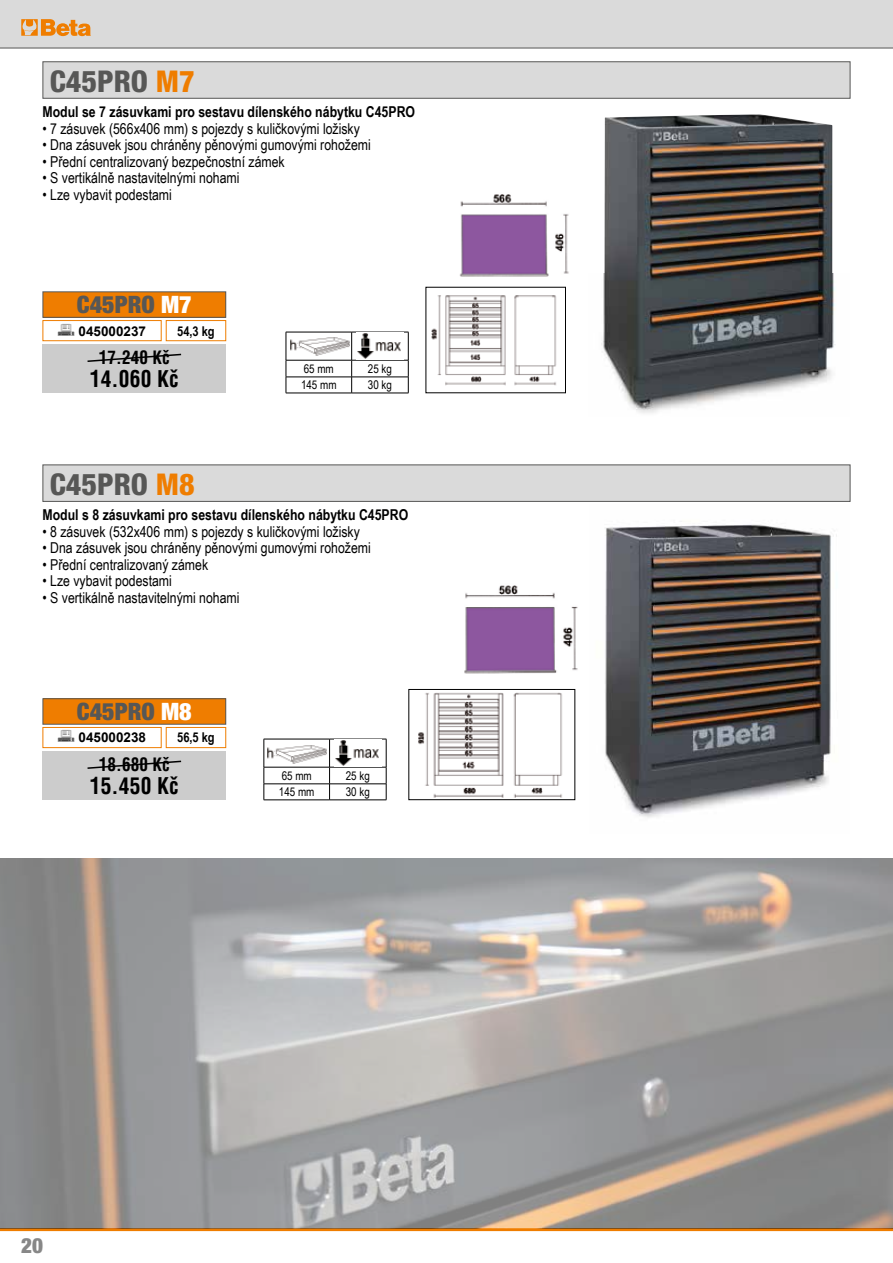
<style>
.page{position:relative;width:893px;height:1263px;background:#fff}
.page>*{position:absolute;margin:0;border:0;box-sizing:border-box;transform-origin:0 0}
.t1{font:800 condensed 30px "Helvetica Neue LT Std";color:#575756}
.t2{font:900 condensed 24px "Helvetica Neue LT Std";color:#575756}
.t3{font:700 condensed 22.5px "Helvetica LT Pro";letter-spacing:.01em;color:#000;scale:.95 1}
.t4{font:900 condensed 21px "Helvetica Neue LT Std";color:#878787}
.t5{font:700 condensed 18px "Helvetica LT Pro";letter-spacing:.01em;color:#000;scale:.95 1}
.t6{font:15px "Arial Beta Narrow";color:#000}
.t7{font:700 15px "Arial Beta Narrow";color:#000}
.t8{font:700 13.5px "Arial Beta";color:#000}
.t9{font:700 13.5px "Arial Beta Narrow";color:#000}
.t10{font:12px "Arial Beta Narrow";color:#000}
.s1{color:#ef7d00}
.s2{color:#fff}
</style>
<div class="page">
<div style="left:0;top:0;width:893px;height:48px;background:#dadada"></div>
<hr style="left:0;top:1228px;width:893px;height:3px;background:#ef7d00">
<div style="left:43px;top:61px;width:807px;height:38px;background:#dadada;border:1px solid #575756"></div>
<div style="left:43px;top:464px;width:807px;height:38px;background:#dadada;border:1px solid #575756"></div>
<div style="left:43px;top:320px;width:119px;height:21px;border:1px solid #ef7d00"></div>
<div style="left:166px;top:320px;width:60px;height:21px;border:1px solid #ef7d00"></div>
<div style="left:43px;top:292px;width:183px;height:25px;background:#ef7d00"></div>
<div style="left:43px;top:291px;width:183px;height:27px;border:1px solid #575756"></div>
<div style="left:43px;top:727px;width:119px;height:21px;border:1px solid #ef7d00"></div>
<div style="left:166px;top:727px;width:60px;height:21px;border:1px solid #ef7d00"></div>
<div style="left:43px;top:699px;width:183px;height:25px;background:#ef7d00"></div>
<div style="left:43px;top:698px;width:183px;height:27px;border:1px solid #575756"></div>
<hr style="left:286px;top:332px;width:66px;height:1px;background:#000">
<hr style="left:352px;top:332px;width:56px;height:1px;background:#000">
<hr style="left:286px;top:360px;width:66px;height:1px;background:#000">
<hr style="left:352px;top:360px;width:56px;height:1px;background:#000">
<hr style="left:286px;top:377px;width:66px;height:1px;background:#000">
<svg style="left:286px;top:332px;width:1px;height:61px"></svg>
<hr style="left:352px;top:377px;width:56px;height:1px;background:#000">
<svg style="left:351px;top:332px;width:1px;height:61px"></svg>
<svg style="left:408px;top:332px;width:1px;height:61px"></svg>
<hr style="left:286px;top:393px;width:66px;height:1px;background:#000">
<hr style="left:352px;top:393px;width:56px;height:1px;background:#000">
<img style="left:290px;top:337px;width:60px;height:19px">
<img style="left:357px;top:333px;width:44px;height:26px">
<img style="left:459px;top:194px;width:110px;height:83px">
<img style="left:431px;top:295px;width:126px;height:91px">
<img style="left:601px;top:273px;width:235px;height:140px">
<img style="left:604px;top:114px;width:228px;height:292px">
<img style="left:605px;top:524px;width:232px;height:294px">
<img style="left:418px;top:692px;width:144px;height:106px">
<div style="left:408px;top:689px;width:167px;height:111px;border:1px solid #000"></div>
<img style="left:464px;top:585px;width:114px;height:89px">
<hr style="left:264px;top:739px;width:66px;height:1px;background:#000">
<hr style="left:330px;top:739px;width:56px;height:1px;background:#000">
<hr style="left:264px;top:767px;width:66px;height:1px;background:#000">
<hr style="left:330px;top:767px;width:56px;height:1px;background:#000">
<hr style="left:264px;top:783px;width:66px;height:1px;background:#000">
<svg style="left:264px;top:739px;width:1px;height:61px"></svg>
<hr style="left:330px;top:783px;width:56px;height:1px;background:#000">
<svg style="left:329px;top:739px;width:1px;height:61px"></svg>
<svg style="left:386px;top:739px;width:1px;height:61px"></svg>
<hr style="left:264px;top:800px;width:66px;height:1px;background:#000">
<hr style="left:330px;top:800px;width:56px;height:1px;background:#000">
<img style="left:335px;top:740px;width:44px;height:26px">
<img style="left:267px;top:745px;width:60px;height:19px">
<img style="left:0;top:858px;width:893px;height:370px">
<div style="left:43px;top:344px;width:183px;height:49px;background:#ccc"></div>
<svg style="left:87px;top:353px;width:95px;height:9px"></svg>
<div style="left:43px;top:751px;width:183px;height:49px;background:#ccc"></div>
<svg style="left:87px;top:760px;width:95px;height:9px"></svg>
<h1 class="t1" style="left:50px;top:62px;width:147px">C45PRO <span class="s1">M7</span></h1>
<p class="t7" style="left:43px;top:101px;width:374px">Modul se 7 zásuvkami pro sestavu dílenského nábytku C45PRO</p>
<p class="t6" style="left:43px;top:117px;width:319px">• 7 zásuvek (566x406 mm) s pojezdy s kuličkovými ložisky</p>
<p class="t6" style="left:43px;top:134px;width:330px">• Dna zásuvek jsou chráněny pěnovými gumovými rohožemi</p>
<p class="t6" style="left:43px;top:150px;width:244px">• Přední centralizovaný bezpečnostní zámek</p>
<p class="t6" style="left:43px;top:167px;width:199px">• S vertikálně nastavitelnými nohami</p>
<p class="t6" style="left:43px;top:183px;width:131px">• Lze vybavit podestami</p>
<h2 class="t2" style="left:77px;top:290px;width:116px">C45PRO <span class="s2">M7</span></h2>
<p class="t8" style="left:79px;top:322px;width:69px">045000237</p>
<p class="t9" style="left:177px;top:321px;width:39px">54,3 kg</p>
<p class="t5" style="left:99px;top:346px;width:76px">17.240 Kč</p>
<h3 class="t3" style="left:90px;top:363px;width:95px">14.060 Kč</h3>
<h1 class="t1" style="left:50px;top:465px;width:147px">C45PRO <span class="s1">M8</span></h1>
<p class="t10" style="left:304px;top:360px;width:32px">65 mm</p>
<p class="t10" style="left:368px;top:360px;width:26px">25 kg</p>
<p class="t10" style="left:301px;top:376px;width:37px">145 mm</p>
<p class="t10" style="left:368px;top:376px;width:26px">30 kg</p>
<p class="t7" style="left:43px;top:504px;width:367px">Modul s 8 zásuvkami pro sestavu dílenského nábytku C45PRO</p>
<p class="t6" style="left:43px;top:521px;width:319px">• 8 zásuvek (532x406 mm) s pojezdy s kuličkovými ložisky</p>
<p class="t6" style="left:43px;top:537px;width:330px">• Dna zásuvek jsou chráněny pěnovými gumovými rohožemi</p>
<p class="t6" style="left:43px;top:554px;width:167px">• Přední centralizovaný zámek</p>
<p class="t6" style="left:43px;top:570px;width:131px">• Lze vybavit podestami</p>
<p class="t6" style="left:43px;top:587px;width:199px">• S vertikálně nastavitelnými nohami</p>
<h2 class="t2" style="left:77px;top:697px;width:116px">C45PRO <span class="s2">M8</span></h2>
<p class="t8" style="left:79px;top:729px;width:69px">045000238</p>
<p class="t9" style="left:177px;top:727px;width:39px">56,5 kg</p>
<p class="t5" style="left:99px;top:753px;width:76px">18.680 Kč</p>
<h3 class="t3" style="left:90px;top:770px;width:95px">15.450 Kč</h3>
<p class="t10" style="left:282px;top:767px;width:32px">65 mm</p>
<p class="t10" style="left:346px;top:767px;width:26px">25 kg</p>
<p class="t10" style="left:279px;top:783px;width:37px">145 mm</p>
<p class="t10" style="left:346px;top:783px;width:26px">30 kg</p>
<h3 class="t4" style="left:21px;top:1233px;width:23px">20</h3>
</div>
